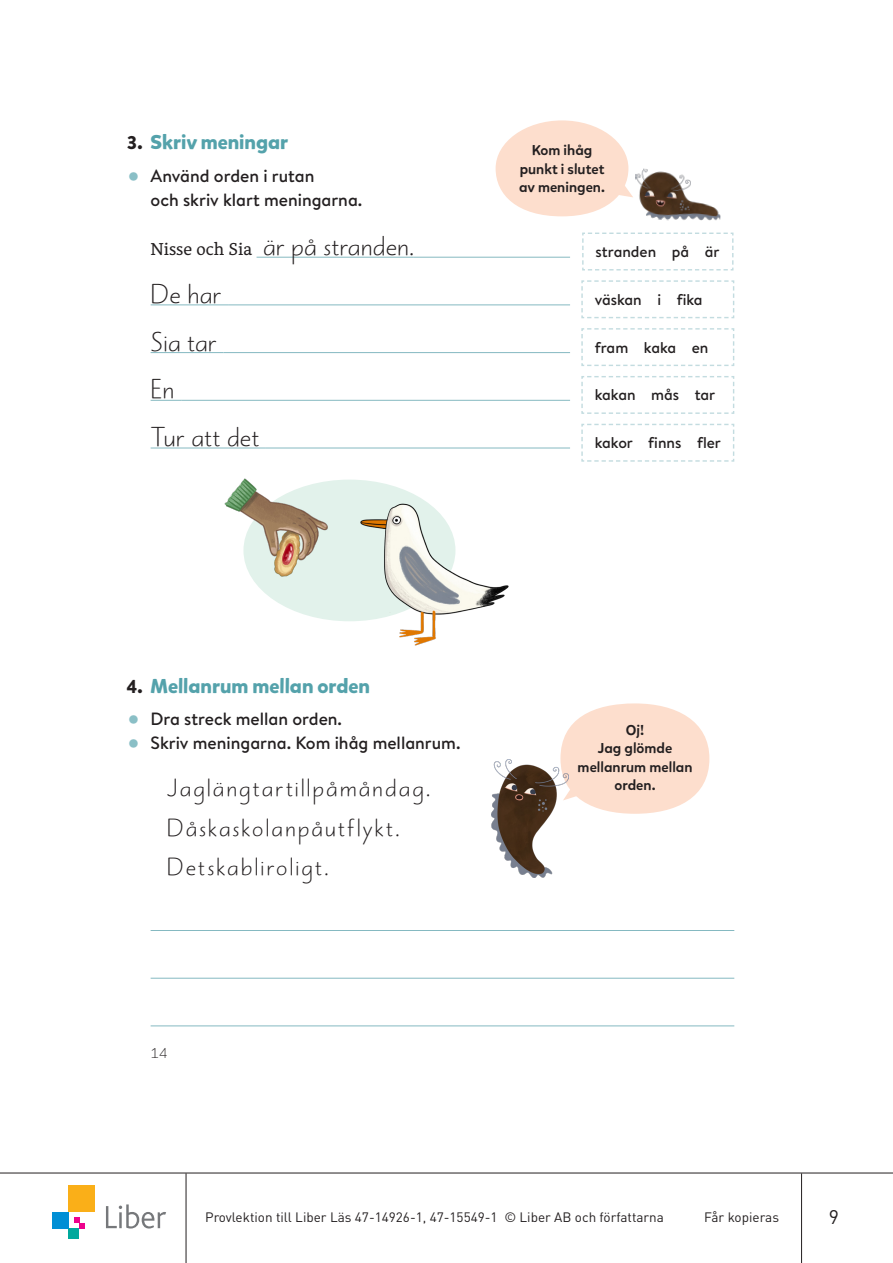
<style>
.page{position:relative;width:893px;height:1263px;background:#fff}
.page>*{position:absolute;margin:0;border:0;box-sizing:border-box;transform-origin:0 0}
.t1{font:31.2px/47.7px "Liber";letter-spacing:.015em;color:#231f20}
.t2{font:28.35px/39.8px "Liber";letter-spacing:.08em;color:#231f20}
.t3{font:700 19.95px "Mikado";color:#54a2ab}
.t4{font:19.5px "DIN Pro";color:#231f20}
.t5{font:500 17.7px/24.2px "Brandon Text";color:#231f20}
.t6{font:500 15.6px "Brandon Text";color:#231f20}
.t7{font:500 14.25px/18.5px "Mikado";letter-spacing:.005em;color:#231f20;text-align:center}
.t8{font:300 14.25px "Brandon Text";color:#231f20}
.t9{font:13.5px "DIN Pro";color:#231f20}
.s1{font-family:"Brandon Text";font-weight:900;font-size:18.45px;color:#231f20}
.s2{font-family:"Rustica";font-size:15.6px;color:#8abfc6}
.s3{font-family:"Alkes";font-size:17.1px}
</style>
<div class="page">
<div style="left:68px;top:1228px;width:11px;height:11px;background:#00a99d"></div>
<div style="left:52px;top:1212px;width:16px;height:16px;background:#008fd5"></div>
<div style="left:68px;top:1185px;width:27px;height:27px;background:#faaf18"></div>
<svg style="left:74px;top:1217px;width:11px;height:11px"></svg>
<svg style="left:106px;top:1204px;width:60px;height:24px"></svg>
<hr style="left:0;top:1172px;width:893px;height:1px;background:#231f20">
<hr style="left:801px;top:1173px;width:1px;height:90px;background:#231f20">
<hr style="left:186px;top:1173px;width:1px;height:90px;background:#231f20">
<svg style="left:582px;top:232px;width:152px;height:39px"></svg>
<svg style="left:581px;top:280px;width:154px;height:39px"></svg>
<svg style="left:581px;top:328px;width:154px;height:38px"></svg>
<svg style="left:581px;top:376px;width:154px;height:38px"></svg>
<svg style="left:581px;top:423px;width:154px;height:39px"></svg>
<hr style="left:257px;top:257px;width:157px;height:1px;background:#85b9c1">
<hr style="left:414px;top:257px;width:156px;height:1px;background:#85b9c1">
<hr style="left:151px;top:305px;width:77px;height:1px;background:#85b9c1">
<hr style="left:228px;top:305px;width:342px;height:1px;background:#85b9c1">
<hr style="left:151px;top:352px;width:73px;height:1px;background:#85b9c1">
<hr style="left:224px;top:352px;width:346px;height:1px;background:#85b9c1">
<hr style="left:151px;top:400px;width:30px;height:1px;background:#85b9c1">
<hr style="left:181px;top:400px;width:389px;height:1px;background:#85b9c1">
<hr style="left:151px;top:448px;width:115px;height:1px;background:#85b9c1">
<hr style="left:266px;top:448px;width:304px;height:1px;background:#85b9c1">
<hr style="left:151px;top:930px;width:583px;height:1px;background:#85b9c1">
<hr style="left:151px;top:978px;width:583px;height:1px;background:#85b9c1">
<hr style="left:151px;top:1025px;width:583px;height:1px;background:#85b9c1">
<div style="left:560px;top:703px;width:149px;height:111px;background:#fddecd;border-radius:50%"></div>
<svg style="left:569px;top:786px;width:15px;height:14px"></svg>
<img style="left:491px;top:760px;width:78px;height:117px">
<div style="left:243px;top:480px;width:212px;height:141px;background:#e2f2eb;border-radius:50%"></div>
<img style="left:224px;top:478px;width:112px;height:108px">
<img style="left:360px;top:491px;width:149px;height:155px">
<img style="left:632px;top:168px;width:89px;height:53px">
<div style="left:496px;top:120px;width:132px;height:96px;background:#fddecd;border-radius:50%"></div>
<svg style="left:615px;top:177px;width:18px;height:20px"></svg>
<p class="t3" style="left:126px;top:130px;width:163px"><span class="s1">3.</span> Skriv meningar</p>
<p class="t5" style="left:151px;top:163px;width:213px;text-indent:-22px"><span class="s2">●</span> Använd orden i rutan<br>och skriv klart meningarna.</p>
<p class="t1" style="left:151px;top:224px;width:264px"><span class="s3">Nisse och Sia</span> är på stranden.<br>De har<br>Sia tar<br>En<br>Tur att det</p>
<p class="t7" style="left:519px;top:141px;width:87px">Kom ihåg punkt i slutet av meningen.</p>
<p class="t6" style="left:596px;top:241px;width:125px">stranden på är</p>
<p class="t6" style="left:595px;top:289px;width:109px">väskan i fika</p>
<p class="t6" style="left:595px;top:336px;width:115px">fram kaka en</p>
<p class="t6" style="left:595px;top:384px;width:122px">kakan mås tar</p>
<p class="t6" style="left:595px;top:432px;width:128px">kakor finns fler</p>
<p class="t3" style="left:126px;top:673px;width:245px"><span class="s1">4.</span> Mellanrum mellan orden</p>
<p class="t5" style="left:128px;top:707px;width:215px"><span class="s2">●</span> Dra streck mellan orden.</p>
<p class="t5" style="left:128px;top:731px;width:334px"><span class="s2">●</span> Skriv meningarna. Kom ihåg mellanrum.</p>
<p class="t2" style="left:167px;top:769px;width:265px">Jaglängtartillpåmåndag.<br>Dåskaskolanpåutflykt.<br>Detskabliroligt.</p>
<p class="t8" style="left:151px;top:1044px;width:19px">14</p>
<p class="t7" style="left:578px;top:721px;width:116px">Oj!<br>Jag glömde mellanrum mellan orden.</p>
<p class="t9" style="left:205px;top:1208px;width:460px">Provlektion till Liber Läs 47-14926-1, 47-15549-1 © Liber AB och författarna</p>
<p class="t9" style="left:704px;top:1208px;width:76px">Får kopieras</p>
<p class="t4" style="left:829px;top:1203px;width:12px">9</p>
</div>
